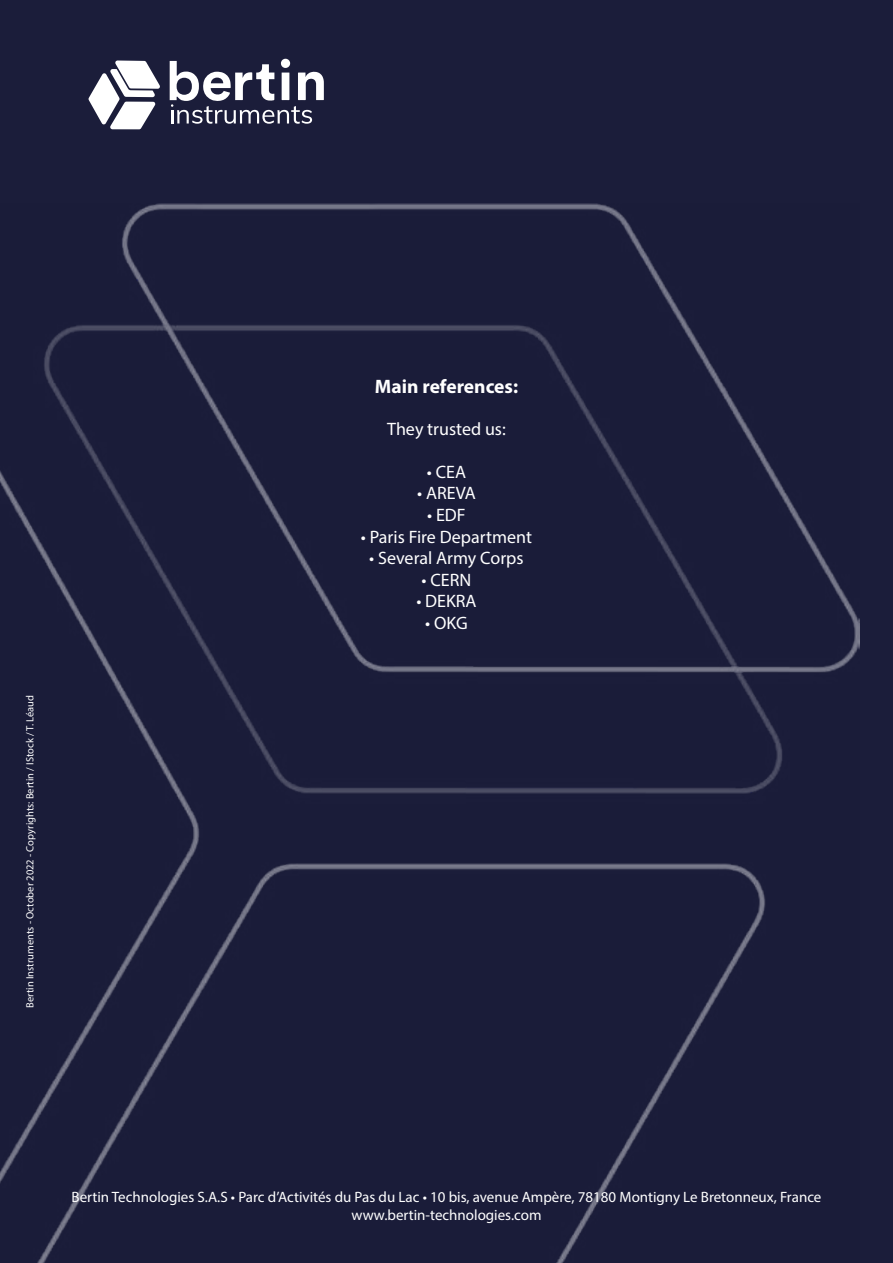
<style>
.page{position:relative;width:893px;height:1263px;background:#1b1d3a}
.page>*{position:absolute;margin:0;border:0;box-sizing:border-box;transform-origin:0 0}
.t1{font:700 19.5px "Myriad Pro";color:#fff}
.t2{font:18px "Myriad Pro";color:#fff}
.t3{font:15px/18px "Myriad Pro";color:#fff;text-align:center}
.t4{font:10.5px "Myriad Pro";color:#fff}
</style>
<div class="page">
<img style="left:0;top:204px;width:860px;height:1059px">
<svg style="left:281px;top:59px;width:9px;height:9px"></svg>
<svg style="left:170px;top:61px;width:154px;height:63px"></svg>
<svg style="left:88px;top:60px;width:72px;height:69px"></svg>
<p class="t4" style="left:23px;top:1008px;width:315px;rotate:-90deg">Bertin Instruments - October 2022 - Copyrights: Bertin / IStock / T. Léaud</p>
<h1 class="t1" style="left:375px;top:374px;width:145px">Main references:</h1>
<p class="t2" style="left:387px;top:417px;width:120px">They trusted us:</p>
<p class="t2" style="left:427px;top:461px;width:41px">• CEA</p>
<p class="t2" style="left:417px;top:482px;width:60px">• AREVA</p>
<p class="t2" style="left:427px;top:504px;width:40px">• EDF</p>
<p class="t2" style="left:361px;top:525px;width:173px">• Paris Fire Department</p>
<p class="t2" style="left:369px;top:547px;width:156px">• Several Army Corps</p>
<p class="t2" style="left:422px;top:569px;width:51px">• CERN</p>
<p class="t2" style="left:416px;top:590px;width:62px">• DEKRA</p>
<p class="t2" style="left:425px;top:612px;width:44px">• OKG</p>
<p class="t3" style="left:71px;top:1188px;width:751px">Bertin Technologies S.A.S • Parc d’Activités du Pas du Lac • 10 bis, avenue Ampère, 78180 Montigny Le Bretonneux, France www.bertin-technologies.com</p>
</div>
